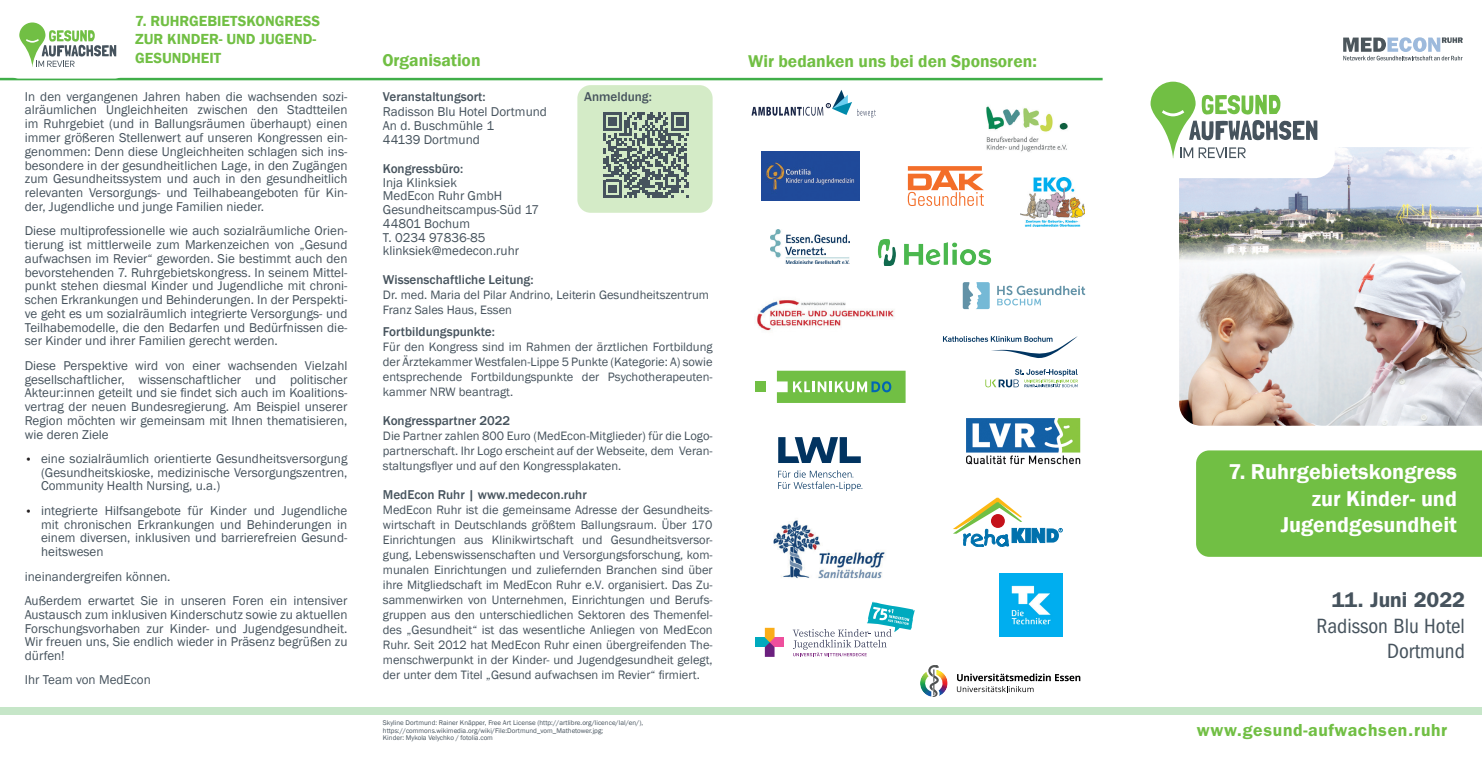
<style>
.page{position:relative;width:1482px;height:759px;background:#fff}
.page>*{position:absolute;margin:0;border:0;box-sizing:border-box;transform-origin:0 0}
.t1{font:600 22px/26.5px "Franklin Gothic";color:#fff;text-align:right}
.t2{font:condensed 21.38px/25.6px "ITC Franklin Gothic Std";color:#46535d;text-align:right}
.t3{font:600 21.38px "ITC Franklin Gothic Std";color:#46535d}
.t4{font:600 17.5px "Franklin Gothic";color:#71bf44}
.t5{font:600 17.5px "ITC Franklin Gothic Std";letter-spacing:.04em;color:#71bf44}
.t6{font:600 15px/18.8px "Franklin Gothic";color:#71bf44}
.t7{font:13.12px/13.8px "Franklin Gothic";color:#46535d;text-align:justify}
.t8{font:500 13.12px "Franklin Gothic";color:#46535d}
.t9{font:12.5px/15px "Franklin Gothic";color:#46535d;text-align:justify}
.t10{font:7px/7.5px "Franklin Gothic";color:#46535d}
.s1{font-size:11.25px;color:#231f20}
</style>
<div class="page">
<hr style="left:0;top:78px;width:1481px;height:2px;background:#40ae49">
<div style="left:0;top:707px;width:1481px;height:7px;background:#c6e6c8"></div>
<svg style="left:7px;top:22px;width:119px;height:57px"></svg>
<div style="left:1111px;top:67px;width:370px;height:158px;background:#fff"></div>
<img style="left:1179px;top:147px;width:302px;height:95px">
<img style="left:1179px;top:242px;width:302px;height:183px">
<svg style="left:1343px;top:37px;width:119px;height:23px"></svg>
<div style="left:1196px;top:450px;width:285px;height:106px;background:#71bf44"></div>
<div style="left:1102px;top:40px;width:232px;height:138px;background:#fff;border-radius:20px"></div>
<svg style="left:1150px;top:82px;width:167px;height:76px"></svg>
<img style="left:1020px;top:177px;width:64px;height:50px">
<div style="left:755px;top:381px;width:11px;height:11px;background:#71bf44"></div>
<svg style="left:776px;top:370px;width:129px;height:33px;background:#83c662"></svg>
<img style="left:966px;top:418px;width:115px;height:47px">
<svg style="left:956px;top:673px;width:124px;height:18px"></svg>
<img style="left:920px;top:670px;width:27px;height:26px">
<svg style="left:928px;top:665px;width:10px;height:31px"></svg>
<div style="left:769px;top:637px;width:15px;height:10px;background:#ee4f9d"></div>
<div style="left:755px;top:637px;width:14px;height:10px;background:#00aabe"></div>
<svg style="left:764px;top:627px;width:10px;height:29px"></svg>
<svg style="left:792px;top:601px;width:122px;height:55px"></svg>
<svg style="left:907px;top:166px;width:76px;height:40px"></svg>
<img style="left:770px;top:230px;width:79px;height:33px">
<img style="left:877px;top:239px;width:114px;height:26px">
<svg style="left:751px;top:90px;width:124px;height:27px"></svg>
<img style="left:986px;top:106px;width:82px;height:46px">
<img style="left:761px;top:151px;width:98px;height:50px">
<svg style="left:778px;top:437px;width:82px;height:26px"></svg>
<svg style="left:778px;top:470px;width:84px;height:20px"></svg>
<svg style="left:943px;top:336px;width:134px;height:22px"></svg>
<svg style="left:985px;top:369px;width:92px;height:18px"></svg>
<img style="left:757px;top:300px;width:137px;height:31px">
<svg style="left:953px;top:497px;width:109px;height:49px"></svg>
<img style="left:773px;top:520px;width:112px;height:59px">
<img style="left:999px;top:573px;width:63px;height:63px">
<div style="left:577px;top:85px;width:135px;height:128px;background:#d4ebc7;border-radius:13px"></div>
<svg style="left:603px;top:112px;width:86px;height:86px"></svg>
<svg style="left:997px;top:285px;width:88px;height:20px"></svg>
<svg style="left:962px;top:282px;width:27px;height:27px"></svg>
<p class="t6" style="left:135px;top:11px;width:186px">7. RUHRGEBIETSKONGRESS<br>ZUR KINDER- UND JUGEND-<br>GESUNDHEIT</p>
<p class="t7" style="left:25px;top:90px;width:324px">In den vergangenen Jahren haben die wachsenden sozi&shy;alräumlichen Ungleichheiten zwischen den Stadtteilen im Ruhrgebiet (und in Ballungsräumen überhaupt) einen immer größeren Stellenwert auf unseren Kongressen ein&shy;genommen: Denn diese Ungleichheiten schlagen sich ins&shy;besondere in der gesundheitlichen Lage, in den Zugängen zum Gesundheitssystem und auch in den gesundheitlich relevanten Versorgungs- und Teilhabeangeboten für Kin&shy;der, Jugendliche und junge Familien nieder.</p>
<p class="t7" style="left:25px;top:224px;width:324px">Diese multiprofessionelle wie auch sozialräumliche Orien&shy;tierung ist mittlerweile zum Markenzeichen von „Gesund aufwachsen im Revier“ geworden. Sie bestimmt auch den bevorstehenden 7. Ruhrgebietskongress. In seinem Mittel&shy;punkt stehen diesmal Kinder und Jugendliche mit chroni&shy;schen Erkrankungen und Behinderungen. In der Perspekti&shy;ve geht es um sozialräumlich integrierte Versorgungs- und Teilhabemodelle, die den Bedarfen und Bedürfnissen die&shy;ser Kinder und ihrer Familien gerecht werden.</p>
<p class="t7" style="left:25px;top:358px;width:324px">Diese Perspektive wird von einer wachsenden Vielzahl gesellschaftlicher, wissenschaftlicher und politischer Akteur:innen geteilt und sie findet sich auch im Koalitions&shy;vertrag der neuen Bundesregierung. Am Beispiel unserer Region möchten wir gemeinsam mit Ihnen thematisieren, wie deren Ziele</p>
<p class="t7" style="left:41px;top:452px;width:308px;text-indent:-16px"><span class="s1">•</span> eine sozialräumlich orientierte Gesundheitsversorgung (Gesundheitskioske, medizinische Versorgungszentren, Community Health Nursing, u.a.)</p>
<p class="t7" style="left:41px;top:503px;width:308px;text-indent:-16px"><span class="s1">•</span> integrierte Hilfsangebote für Kinder und Jugendliche mit chronischen Erkrankungen und Behinderungen in einem diversen, inklusiven und barrierefreien Gesund&shy;heitswesen</p>
<p class="t7" style="left:25px;top:564px;width:324px;line-height:24.4px">ineinandergreifen können.<br>Außerdem erwartet Sie in unseren Foren ein intensiver</p>
<p class="t7" style="left:25px;top:607px;width:324px">Austausch zum inklusiven Kinderschutz sowie zu aktuellen Forschungsvorhaben zur Kinder- und Jugendgesundheit.<br>Wir freuen uns, Sie endlich wieder in Präsenz begrüßen zu dürfen!</p>
<p class="t7" style="left:25px;top:673px;width:127px">Ihr Team von MedEcon</p>
<h3 class="t4" style="left:382px;top:50px;width:100px">Organisation</h3>
<p class="t8" style="left:584px;top:88px;width:69px">Anmeldung:</p>
<p class="t8" style="left:383px;top:89px;width:104px">Veranstaltungsort:</p>
<p class="t7" style="left:383px;top:105px;width:165px;text-align:left">Radisson Blu Hotel Dortmund<br>An d. Buschmühle 1<br>44139 Dortmund</p>
<p class="t8" style="left:383px;top:160px;width:82px">Kongressbüro:</p>
<p class="t7" style="left:383px;top:175px;width:158px;text-align:left">Inja Klinksiek<br>MedEcon Ruhr GmbH<br>Gesundheitscampus-Süd 17<br>44801 Bochum<br>T. 0234 97836-85 klinksiek@medecon.ruhr</p>
<p class="t8" style="left:383px;top:271px;width:152px">Wissenschaftliche Leitung:</p>
<p class="t9" style="left:383px;top:287px;width:327px">Dr. med. Maria del Pilar Andrino, Leiterin Gesundheitszentrum<br>Franz Sales Haus, Essen</p>
<p class="t8" style="left:383px;top:323px;width:114px">Fortbildungspunkte:</p>
<p class="t9" style="left:383px;top:340px;width:331px">Für den Kongress sind im Rahmen der ärztlichen Fortbildung der Ärztekammer Westfalen-Lippe 5 Punkte (Kategorie: A) sowie entsprechende Fortbildungspunkte der Psychotherapeuten&shy;kammer NRW beantragt.</p>
<p class="t8" style="left:383px;top:412px;width:129px">Kongresspartner 2022</p>
<p class="t9" style="left:383px;top:428px;width:331px">Die Partner zahlen 800 Euro (MedEcon-Mitglieder) für die Logo&shy;partnerschaft. Ihr Logo erscheint auf der Webseite, dem Veran&shy;staltungsflyer und auf den Kongressplakaten.</p>
<p class="t8" style="left:383px;top:486px;width:205px">MedEcon Ruhr | www.medecon.ruhr</p>
<p class="t9" style="left:383px;top:502px;width:331px">MedEcon Ruhr ist die gemeinsame Adresse der Gesundheits&shy;wirtschaft in Deutschlands größtem Ballungsraum. Über 170<br>Einrichtungen aus Klinikwirtschaft und Gesundheitsversor&shy;gung, Lebenswissenschaften und Versorgungsforschung, kom&shy;munalen Einrichtungen und zuliefernden Branchen sind über ihre Mitgliedschaft im MedEcon Ruhr e.V. organisiert. Das Zu&shy;sammenwirken von Unternehmen, Einrichtungen und Berufs&shy;gruppen aus den unterschiedlichen Sektoren des Themenfel&shy;des „Gesundheit“ ist das wesentliche Anliegen von MedEcon Ruhr. Seit 2012 hat MedEcon Ruhr einen übergreifenden The&shy;menschwerpunkt in der Kinder- und Jugendgesundheit gelegt, der unter dem Titel „Gesund aufwachsen im Revier“ firmiert.</p>
<p class="t10" style="left:383px;top:719px;width:262px">Skyline Dortmund: Rainer Knäpper, Free Art License (http://artlibre.org/licence/lal/en/), https://commons.wikimedia.org/wiki/File:Dortmund_vom_Mathetower.jpg;<br>Kinder: Mykola Velychko / fotolia.com</p>
<h3 class="t4" style="left:748px;top:50px;width:290px">Wir bedanken uns bei den Sponsoren:</h3>
<h1 class="t1" style="left:1228px;top:459px;width:230px">7. Ruhrgebietskongress zur Kinder- und<br>Jugendgesundheit</h1>
<h2 class="t3" style="left:1331px;top:586px;width:135px">11. Juni 2022</h2>
<h2 class="t2" style="left:1316px;top:612px;width:150px">Radisson Blu Hotel<br>Dortmund</h2>
<h3 class="t5" style="left:1196px;top:718px;width:252px">www.gesund-aufwachsen.ruhr</h3>
</div>
